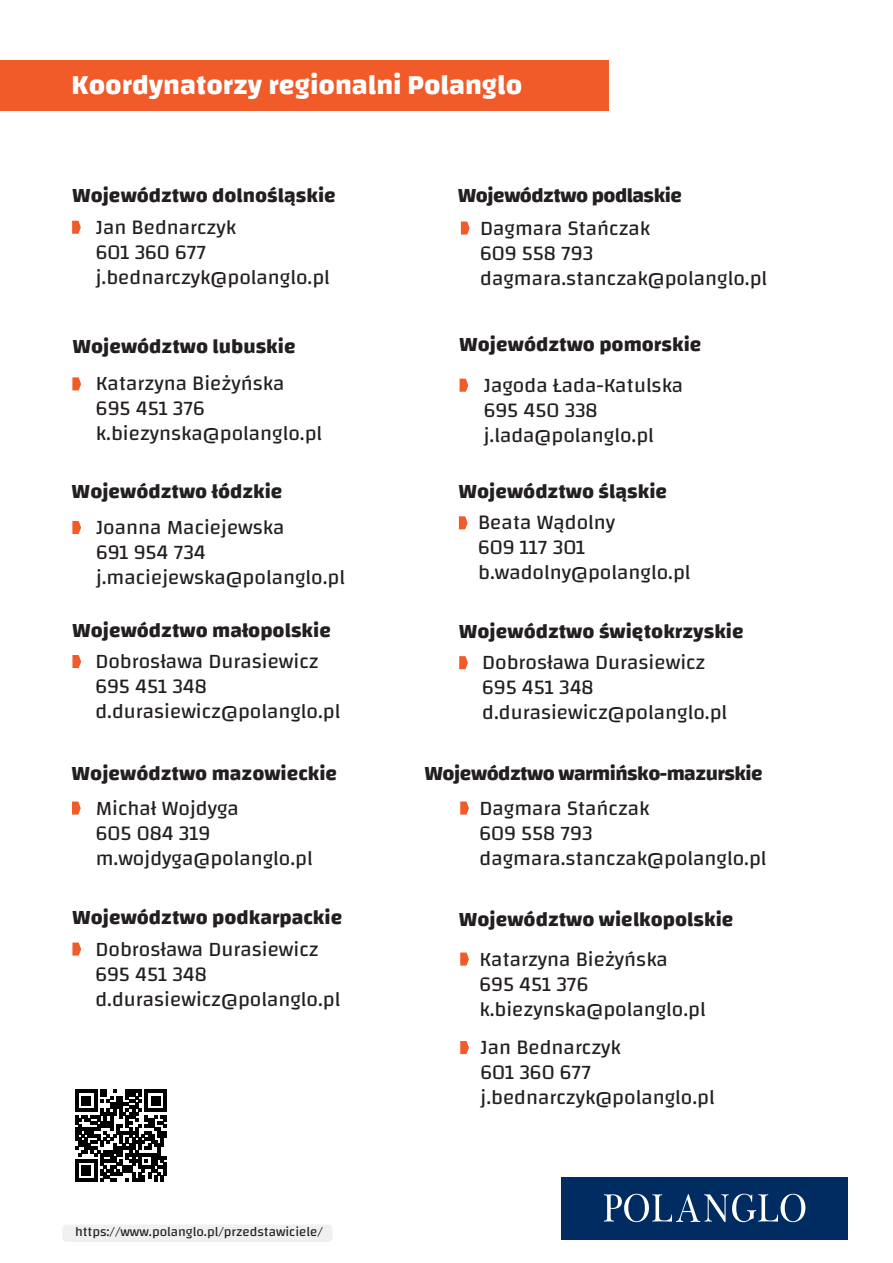
<style>
.page{position:relative;width:893px;height:1263px;background:#fff}
.page>*{position:absolute;margin:0;border:0;box-sizing:border-box;transform-origin:0 0}
.t1{font:700 28.5px "Changa";color:#fff}
.t2{font:20.85px/25px "Changa";color:#231f20}
.t3{font:700 20.85px "Changa";color:#231f20}
.t4{font:700 20.85px "Changa";letter-spacing:-.025em;color:#231f20}
.t5{font:13.5px "Changa";color:#231f20}
</style>
<div class="page">
<div style="left:0;top:61px;width:609px;height:50px;background:#f15a29"></div>
<svg style="left:72px;top:377px;width:9px;height:13px"></svg>
<svg style="left:72px;top:521px;width:9px;height:13px"></svg>
<svg style="left:72px;top:655px;width:9px;height:13px"></svg>
<svg style="left:72px;top:801px;width:9px;height:14px"></svg>
<svg style="left:460px;top:379px;width:8px;height:13px"></svg>
<svg style="left:459px;top:516px;width:9px;height:13px"></svg>
<svg style="left:460px;top:801px;width:9px;height:14px"></svg>
<svg style="left:460px;top:952px;width:9px;height:13px"></svg>
<svg style="left:460px;top:1041px;width:9px;height:13px"></svg>
<div style="left:62px;top:1224px;width:270px;height:18px;background:#f0f0f1;border-radius:4px"></div>
<svg style="left:75px;top:1090px;width:92px;height:92px"></svg>
<div style="left:561px;top:1177px;width:287px;height:63px;background:#002c62"></div>
<svg style="left:604px;top:1194px;width:201px;height:28px"></svg>
<svg style="left:72px;top:221px;width:9px;height:13px"></svg>
<svg style="left:72px;top:942px;width:9px;height:14px"></svg>
<svg style="left:459px;top:656px;width:9px;height:13px"></svg>
<svg style="left:461px;top:222px;width:9px;height:13px"></svg>
<h1 class="t1" style="left:72px;top:67px;width:452px">Koordynatorzy regionalni Polanglo</h1>
<p class="t3" style="left:72px;top:183px;width:265px">Województwo dolnośląskie</p>
<p class="t2" style="left:96px;top:214px;width:236px">Jan Bednarczyk<br>601 360 677 j.bednarczyk@polanglo.pl</p>
<p class="t3" style="left:72px;top:333px;width:225px">Województwo lubuskie</p>
<p class="t2" style="left:96px;top:371px;width:228px">Katarzyna Bieżyńska<br>695 451 376 k.biezynska@polanglo.pl</p>
<p class="t4" style="left:458px;top:183px;width:226px">Województwo podlaskie</p>
<p class="t2" style="left:480px;top:215px;width:289px">Dagmara Stańczak<br>609 558 793 dagmara.stanczak@polanglo.pl</p>
<p class="t3" style="left:459px;top:332px;width:244px">Województwo pomorskie</p>
<p class="t2" style="left:484px;top:372px;width:201px">Jagoda Łada-Katulska<br>695 450 338 j.lada@polanglo.pl</p>
<p class="t3" style="left:72px;top:479px;width:213px">Województwo łódzkie</p>
<p class="t3" style="left:458px;top:479px;width:210px">Województwo śląskie</p>
<p class="t2" style="left:96px;top:514px;width:251px">Joanna Maciejewska<br>691 954 734 j.maciejewska@polanglo.pl</p>
<p class="t3" style="left:72px;top:617px;width:261px">Województwo małopolskie</p>
<p class="t2" style="left:95px;top:648px;width:246px">Dobrosława Durasiewicz<br>695 451 348 d.durasiewicz@polanglo.pl</p>
<p class="t3" style="left:72px;top:761px;width:267px">Województwo mazowieckie</p>
<p class="t2" style="left:96px;top:795px;width:219px">Michał Wojdyga<br>605 084 319 m.wojdyga@polanglo.pl</p>
<p class="t3" style="left:72px;top:905px;width:272px">Województwo podkarpackie</p>
<p class="t2" style="left:95px;top:936px;width:246px">Dobrosława Durasiewicz<br>695 451 348 d.durasiewicz@polanglo.pl</p>
<p class="t5" style="left:75px;top:1224px;width:249px">https://www.polanglo.pl/przedstawiciele/</p>
<p class="t2" style="left:478px;top:510px;width:214px">Beata Wądolny<br>609 117 301 b.wadolny@polanglo.pl</p>
<p class="t3" style="left:459px;top:618px;width:287px">Województwo świętokrzyskie</p>
<p class="t2" style="left:482px;top:649px;width:246px">Dobrosława Durasiewicz<br>695 451 348 d.durasiewicz@polanglo.pl</p>
<p class="t4" style="left:424px;top:761px;width:340px">Województwo warmińsko-mazurskie</p>
<p class="t2" style="left:479px;top:795px;width:289px">Dagmara Stańczak<br>609 558 793 dagmara.stanczak@polanglo.pl</p>
<p class="t3" style="left:459px;top:906px;width:276px">Województwo wielkopolskie</p>
<p class="t2" style="left:479px;top:946px;width:228px">Katarzyna Bieżyńska<br>695 451 376 k.biezynska@polanglo.pl</p>
<p class="t2" style="left:480px;top:1034px;width:236px">Jan Bednarczyk<br>601 360 677 j.bednarczyk@polanglo.pl</p>
</div>
